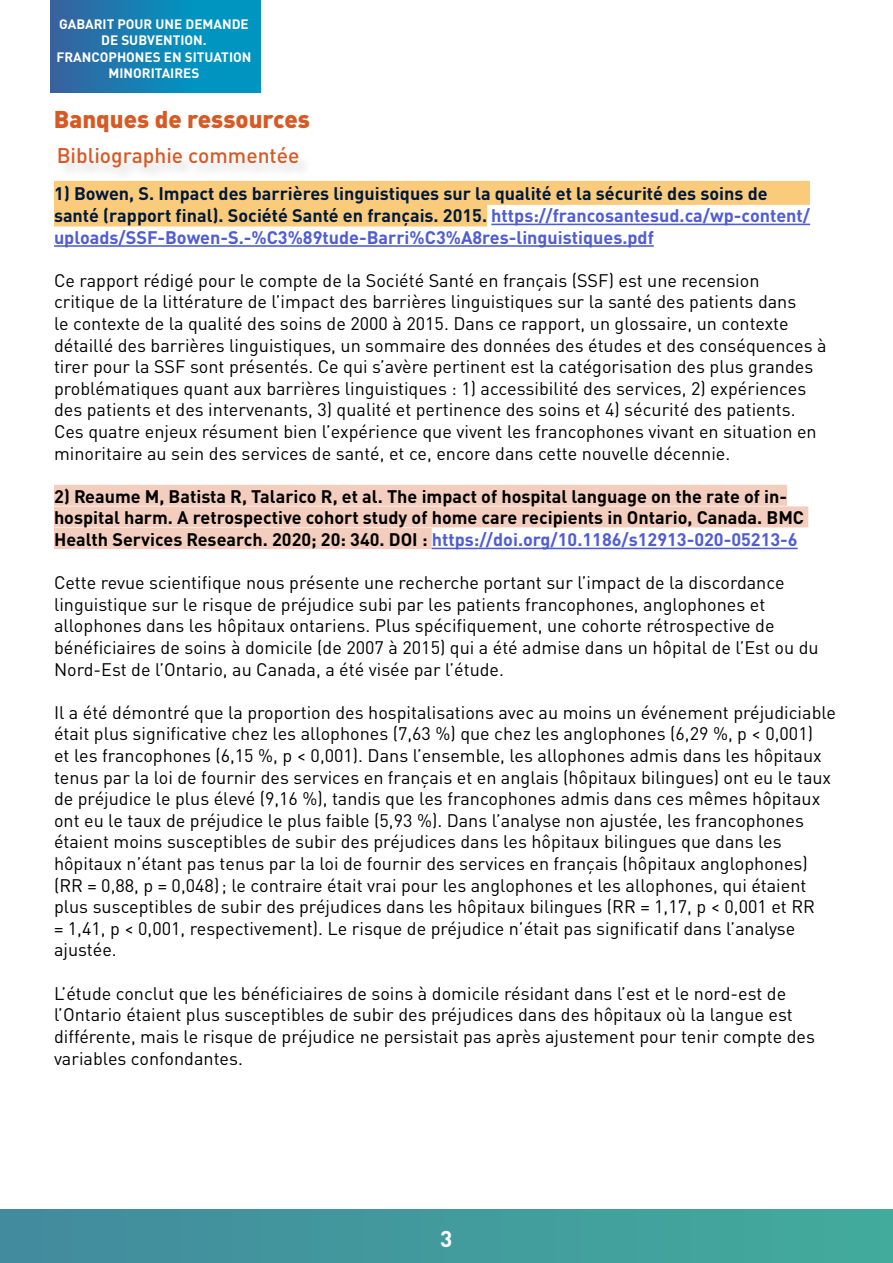
<style>
.page{position:relative;width:893px;height:1263px;background:#fff}
.page>*{position:absolute;margin:0;border:0;box-sizing:border-box;transform-origin:0 0}
.t1{font:900 24px "DINOT";color:#d75a25}
.t2{font:700 22.5px "DINOT";color:#fff}
.t3{font:500 21px "DINOT";color:#d75a25}
.t4{font:18px/21.6px "DINOT";color:#000}
.t5{font:700 18px/21.6px "DINOT";color:#000}
.t6{font:700 18px/21.6px "DINOT";color:#001939}
.t7{font:700 13.5px/16.2px "DINOT";color:#fff;text-align:center}
.s1{color:#4f5cd6}
</style>
<div class="page">
<div style="left:54px;top:181px;width:756px;height:24px;background:#facb7b"></div>
<div style="left:54px;top:202px;width:433px;height:24px;background:#facb7b"></div>
<hr style="left:491px;top:224px;width:319px;height:1px;background:#4f5cd6">
<hr style="left:54px;top:245px;width:600px;height:2px;background:#4f5cd6">
<div style="left:54px;top:485px;width:733px;height:21px;background:#f3cebe"></div>
<div style="left:54px;top:506px;width:754px;height:21px;background:#f3cebe"></div>
<div style="left:54px;top:528px;width:378px;height:21px;background:#f3cebe"></div>
<hr style="left:432px;top:548px;width:366px;height:1px;background:#4f5cd6">
<div style="left:0;top:1209px;width:893px;height:54px;background:linear-gradient(to right,#428a9e,#42ab9c)"></div>
<div style="left:50px;top:1px;width:210px;height:91px;background:linear-gradient(to right,#3366a1,#009fc7)"></div>
<div style="left:57px;top:19px;width:208px;height:75px;background:#000;opacity:.01"></div>
<div style="left:61px;top:150px;width:255px;height:36px;background:#000;opacity:.01"></div>
<div style="left:58px;top:148px;width:255px;height:35px;background:#fbfafa"></div>
<p class="t7" style="left:56px;top:15px;width:196px">GABARIT POUR UNE DEMANDE<br>DE SUBVENTION.<br>FRANCOPHONES EN SITUATION<br>MINORITAIRES</p>
<h1 class="t1" style="left:54px;top:100px;width:258px">Banques de ressources</h1>
<p class="t3" style="left:57px;top:140px;width:244px">Bibliographie commentée</p>
<p class="t6" style="left:54px;top:181px;width:758px">1) Bowen, S. Impact des barrières linguistiques sur la qualité et la sécurité des soins de santé (rapport final). Société Santé en français. 2015. <span class="s1">https://francosantesud.ca/wp-content/ uploads/SSF-Bowen-S.-%C3%89tude-Barri%C3%A8res-linguistiques.pdf</span></p>
<p class="t4" style="left:54px;top:268px;width:774px">Ce rapport rédigé pour le compte de la Société Santé en français (SSF) est une recension<br>critique de la littérature de l’impact des barrières linguistiques sur la santé des patients dans<br>le contexte de la qualité des soins de 2000 à 2015. Dans ce rapport, un glossaire, un contexte détaillé des barrières linguistiques, un sommaire des données des études et des conséquences à tirer pour la SSF sont présentés. Ce qui s’avère pertinent est la catégorisation des plus grandes problématiques quant aux barrières linguistiques : 1) accessibilité des services, 2) expériences des patients et des intervenants, 3) qualité et pertinence des soins et 4) sécurité des patients.<br>Ces quatre enjeux résument bien l’expérience que vivent les francophones vivant en situation en minoritaire au sein des services de santé, et ce, encore dans cette nouvelle décennie.</p>
<p class="t5" style="left:54px;top:484px;width:752px">2) Reaume M, Batista R, Talarico R, et al. The impact of hospital language on the rate of in&shy;hospital harm. A retrospective cohort study of home care recipients in Ontario, Canada. BMC<br>Health Services Research. 2020; 20: 340. DOI : <span class="s1">https://doi.org/10.1186/s12913-020-05213-6</span></p>
<p class="t4" style="left:54px;top:570px;width:766px">Cette revue scientifique nous présente une recherche portant sur l’impact de la discordance linguistique sur le risque de préjudice subi par les patients francophones, anglophones et allophones dans les hôpitaux ontariens. Plus spécifiquement, une cohorte rétrospective de bénéficiaires de soins à domicile (de 2007 à 2015) qui a été admise dans un hôpital de l’Est ou du Nord-Est de l’Ontario, au Canada, a été visée par l’étude.</p>
<p class="t4" style="left:54px;top:700px;width:784px">Il a été démontré que la proportion des hospitalisations avec au moins un événement préjudiciable était plus significative chez les allophones (7,63 %) que chez les anglophones (6,29 %, p &lt; 0,001)<br>et les francophones (6,15 %, p &lt; 0,001). Dans l’ensemble, les allophones admis dans les hôpitaux tenus par la loi de fournir des services en français et en anglais (hôpitaux bilingues) ont eu le taux de préjudice le plus élevé (9,16 %), tandis que les francophones admis dans ces mêmes hôpitaux ont eu le taux de préjudice le plus faible (5,93 %). Dans l’analyse non ajustée, les francophones étaient moins susceptibles de subir des préjudices dans les hôpitaux bilingues que dans les hôpitaux n’étant pas tenus par la loi de fournir des services en français (hôpitaux anglophones) (RR = 0,88, p = 0,048); le contraire était vrai pour les anglophones et les allophones, qui étaient plus susceptibles de subir des préjudices dans les hôpitaux bilingues (RR = 1,17, p &lt; 0,001 et RR<br>= 1,41, p &lt; 0,001, respectivement). Le risque de préjudice n’était pas significatif dans l’analyse ajustée.</p>
<p class="t4" style="left:54px;top:981px;width:763px">L’étude conclut que les bénéficiaires de soins à domicile résidant dans l’est et le nord-est de l’Ontario étaient plus susceptibles de subir des préjudices dans des hôpitaux où la langue est différente, mais le risque de préjudice ne persistait pas après ajustement pour tenir compte des variables confondantes.</p>
<p class="t2" style="left:440px;top:1221px;width:14px">3</p>
</div>
